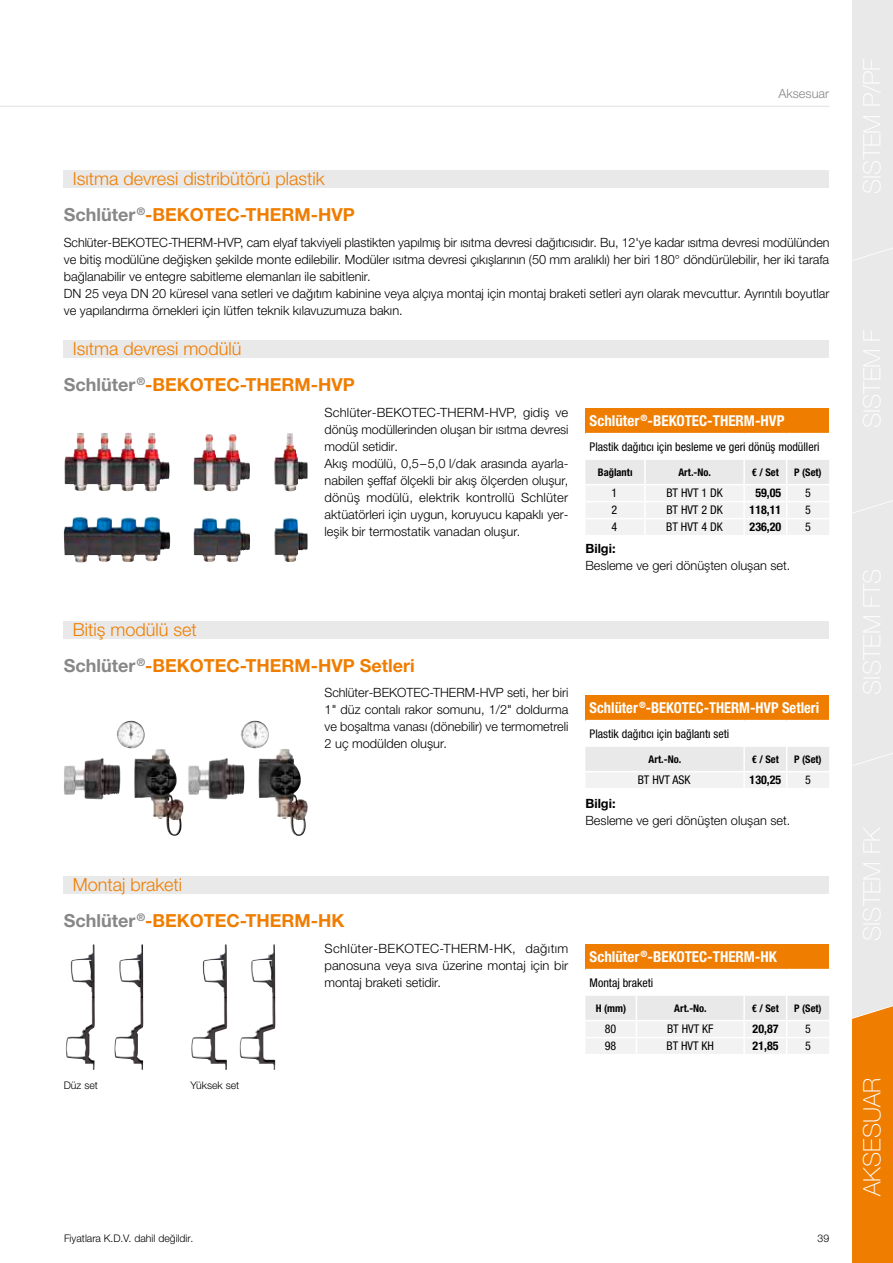
<style>
.page{position:relative;width:893px;height:1263px;background:#fff}
.page>*{position:absolute;margin:0;border:0;box-sizing:border-box;transform-origin:0 0}
.t1{font:100 24px "Helvetica Neue LT Pro";color:#fff}
.t2{font:700 18px "Helvetica Neue LTW1 G";color:#ef7d00}
.t3{font:300 18px "Helvetica Neue LTW1 G";color:#ef7d00}
.t4{font:700 condensed 15px "Helvetica Neue LTW1 G";color:#fff}
.t5{font:300 12.75px/17px "Helvetica Neue LTW1 G";color:#000}
.t6{font:700 12.75px "Helvetica Neue LTW1 G";color:#000}
.t7{font:300 12.75px "Helvetica Neue LTW1 G";color:#878787}
.t8{font:condensed 12px "Helvetica Neue LTW1 G";color:#000}
.t9{font:700 condensed 12px "Helvetica Neue LTW1 G";color:#000}
.t10{font:700 condensed 10.5px "Helvetica Neue LTW1 G";color:#000}
.t11{font:300 10.5px "Helvetica Neue LTW1 G";color:#000}
.s1{color:#878787}
</style>
<div class="page">
<hr style="left:0;top:106px;width:829px;height:1px;background:#e9e9e9">
<svg style="left:852px;top:0;width:41px;height:1263px"></svg>
<div style="left:64px;top:170px;width:765px;height:17px;background:#e9e9e9"></div>
<img style="left:64px;top:432px;width:244px;height:131px">
<img style="left:77px;top:432px;width:48px;height:25px">
<div style="left:64px;top:340px;width:765px;height:17px;background:#e9e9e9"></div>
<div style="left:585px;top:408px;width:244px;height:26px;background:#ef7d00"></div>
<hr style="left:585px;top:433px;width:60px;height:1px;background:#fff">
<hr style="left:645px;top:433px;width:99px;height:1px;background:#fff">
<hr style="left:744px;top:433px;width:43px;height:1px;background:#fff">
<hr style="left:787px;top:433px;width:42px;height:1px;background:#fff">
<svg style="left:585px;top:460px;width:244px;height:75px"></svg>
<img style="left:116px;top:720px;width:192px;height:116px">
<div style="left:64px;top:621px;width:765px;height:17px;background:#e9e9e9"></div>
<div style="left:585px;top:695px;width:244px;height:26px;background:#ef7d00"></div>
<hr style="left:585px;top:720px;width:159px;height:1px;background:#fff">
<hr style="left:744px;top:720px;width:43px;height:1px;background:#fff">
<hr style="left:787px;top:720px;width:42px;height:1px;background:#fff">
<svg style="left:585px;top:747px;width:244px;height:41px"></svg>
<div style="left:64px;top:876px;width:765px;height:17px;background:#e9e9e9"></div>
<div style="left:585px;top:944px;width:244px;height:25px;background:#ef7d00"></div>
<svg style="left:585px;top:996px;width:244px;height:58px"></svg>
<img style="left:114px;top:944px;width:29px;height:126px">
<img style="left:239px;top:953px;width:34px;height:110px">
<h2 class="t3" style="left:73px;top:168px;width:253px">Isıtma devresi distribütörü plastik</h2>
<p class="t7" style="left:778px;top:86px;width:52px">Aksesuar</p>
<h2 class="t2" style="left:64px;top:204px;width:293px"><span class="s1">Schlüter</span> <sup>®</sup>-BEKOTEC-THERM-HVP</h2>
<p class="t5" style="left:64px;top:234px;width:767px">Schlüter-BEKOTEC-THERM-HVP, cam elyaf takviyeli plastikten yapılmış bir ısıtma devresi dağıtıcısıdır. Bu, 12'ye kadar ısıtma devresi modülünden ve bitiş modülüne değişken şekilde monte edilebilir. Modüler ısıtma devresi çıkışlarının (50 mm aralıklı) her biri 180° döndürülebilir, her iki tarafa bağlanabilir ve entegre sabitleme elemanları ile sabitlenir.<br>DN 25 veya DN 20 küresel vana setleri ve dağıtım kabinine veya alçıya montaj için montaj braketi setleri ayrı olarak mevcuttur. Ayrıntılı boyutlar ve yapılandırma örnekleri için lütfen teknik kılavuzumuza bakın.</p>
<h2 class="t3" style="left:73px;top:338px;width:170px">Isıtma devresi modülü</h2>
<h2 class="t2" style="left:64px;top:374px;width:293px"><span class="s1">Schlüter</span> <sup>®</sup>-BEKOTEC-THERM-HVP</h2>
<p class="t5" style="left:325px;top:404px;width:245px">Schlüter-BEKOTEC-THERM-HVP, gidiş ve dönüş modüllerinden oluşan bir ısıtma devresi modül setidir.<br>Akış modülü, 0,5–5,0 l/dak arasında ayarla&shy;nabilen şeffaf ölçekli bir akış ölçerden oluşur, dönüş modülü, elektrik kontrollü Schlüter aktüatörleri için uygun, koruyucu kapaklı yer&shy;leşik bir termostatik vanadan oluşur.</p>
<p class="t4" style="left:590px;top:412px;width:196px">Schlüter <sup>®</sup>-BEKOTEC-THERM-HVP</p>
<p class="t8" style="left:590px;top:439px;width:231px">Plastik dağıtıcı için besleme ve geri dönüş modülleri</p>
<p class="t10" style="left:598px;top:466px;width:36px">Bağlantı</p>
<p class="t10" style="left:678px;top:466px;width:34px">Art.-No.</p>
<p class="t10" style="left:752px;top:466px;width:28px">€ / Set</p>
<p class="t10" style="left:794px;top:466px;width:29px">P (Set)</p>
<p class="t8" style="left:611px;top:486px;width:7px">1</p>
<p class="t8" style="left:666px;top:486px;width:58px">BT HVT 1 DK</p>
<p class="t9" style="left:755px;top:486px;width:27px">59,05</p>
<p class="t8" style="left:805px;top:486px;width:7px">5</p>
<p class="t8" style="left:611px;top:503px;width:7px">2</p>
<p class="t8" style="left:666px;top:503px;width:58px">BT HVT 2 DK</p>
<p class="t9" style="left:750px;top:503px;width:33px">118,11</p>
<p class="t8" style="left:805px;top:503px;width:7px">5</p>
<p class="t8" style="left:611px;top:520px;width:7px">4</p>
<p class="t8" style="left:666px;top:520px;width:58px">BT HVT 4 DK</p>
<p class="t9" style="left:750px;top:520px;width:33px">236,20</p>
<p class="t8" style="left:805px;top:520px;width:7px">5</p>
<p class="t6" style="left:585px;top:540px;width:32px">Bilgi:</p>
<p class="t5" style="left:585px;top:557px;width:207px">Besleme ve geri dönüşten oluşan set.</p>
<h2 class="t3" style="left:73px;top:618px;width:125px">Bitiş modülü set</h2>
<h2 class="t2" style="left:64px;top:654px;width:353px"><span class="s1">Schlüter</span> <sup>®</sup>-BEKOTEC-THERM-HVP Setleri</h2>
<p class="t5" style="left:325px;top:684px;width:245px;text-align:justify">Schlüter-BEKOTEC-THERM-HVP seti, her biri 1" düz contalı rakor somunu, 1/2" doldurma ve boşaltma vanası (dönebilir) ve termometreli 2 uç modülden oluşur.</p>
<p class="t4" style="left:590px;top:699px;width:231px">Schlüter <sup>®</sup>-BEKOTEC-THERM-HVP Setleri</p>
<p class="t8" style="left:590px;top:726px;width:141px">Plastik dağıtıcı için bağlantı seti</p>
<p class="t10" style="left:649px;top:753px;width:34px">Art.-No.</p>
<p class="t10" style="left:752px;top:753px;width:28px">€ / Set</p>
<p class="t10" style="left:794px;top:753px;width:29px">P (Set)</p>
<p class="t8" style="left:638px;top:773px;width:54px">BT HVT ASK</p>
<p class="t9" style="left:750px;top:773px;width:33px">130,25</p>
<p class="t8" style="left:805px;top:773px;width:7px">5</p>
<p class="t6" style="left:585px;top:795px;width:32px">Bilgi:</p>
<p class="t5" style="left:585px;top:812px;width:207px">Besleme ve geri dönüşten oluşan set.</p>
<h2 class="t3" style="left:73px;top:873px;width:111px">Montaj braketi</h2>
<h2 class="t2" style="left:64px;top:909px;width:282px"><span class="s1">Schlüter</span> <sup>®</sup>-BEKOTEC-THERM-HK</h2>
<p class="t5" style="left:325px;top:939px;width:245px;text-align:justify">Schlüter-BEKOTEC-THERM-HK, dağıtım panosuna veya sıva üzerine montaj için bir montaj braketi setidir.</p>
<p class="t11" style="left:64px;top:1078px;width:36px">Düz set</p>
<p class="t11" style="left:191px;top:1078px;width:50px">Yüksek set</p>
<p class="t4" style="left:590px;top:948px;width:189px">Schlüter <sup>®</sup>-BEKOTEC-THERM-HK</p>
<p class="t8" style="left:590px;top:975px;width:65px">Montaj braketi</p>
<p class="t10" style="left:596px;top:1001px;width:32px">H (mm)</p>
<p class="t10" style="left:674px;top:1001px;width:34px">Art.-No.</p>
<p class="t10" style="left:752px;top:1001px;width:28px">€ / Set</p>
<p class="t10" style="left:794px;top:1001px;width:29px">P (Set)</p>
<p class="t8" style="left:605px;top:1022px;width:13px">80</p>
<p class="t8" style="left:667px;top:1022px;width:48px">BT HVT KF</p>
<p class="t9" style="left:753px;top:1022px;width:27px">20,87</p>
<p class="t8" style="left:805px;top:1022px;width:7px">5</p>
<p class="t8" style="left:605px;top:1039px;width:13px">98</p>
<p class="t8" style="left:666px;top:1039px;width:49px">BT HVT KH</p>
<p class="t9" style="left:753px;top:1039px;width:27px">21,85</p>
<p class="t8" style="left:805px;top:1039px;width:7px">5</p>
<p class="t11" style="left:64px;top:1231px;width:131px">Fiyatlara K.D.V. dahil değildir.</p>
<p class="t11" style="left:817px;top:1231px;width:13px">39</p>
<h1 class="t1" style="left:858px;top:1196px;width:120px;rotate:-90deg">AKSESUAR</h1>
</div>
